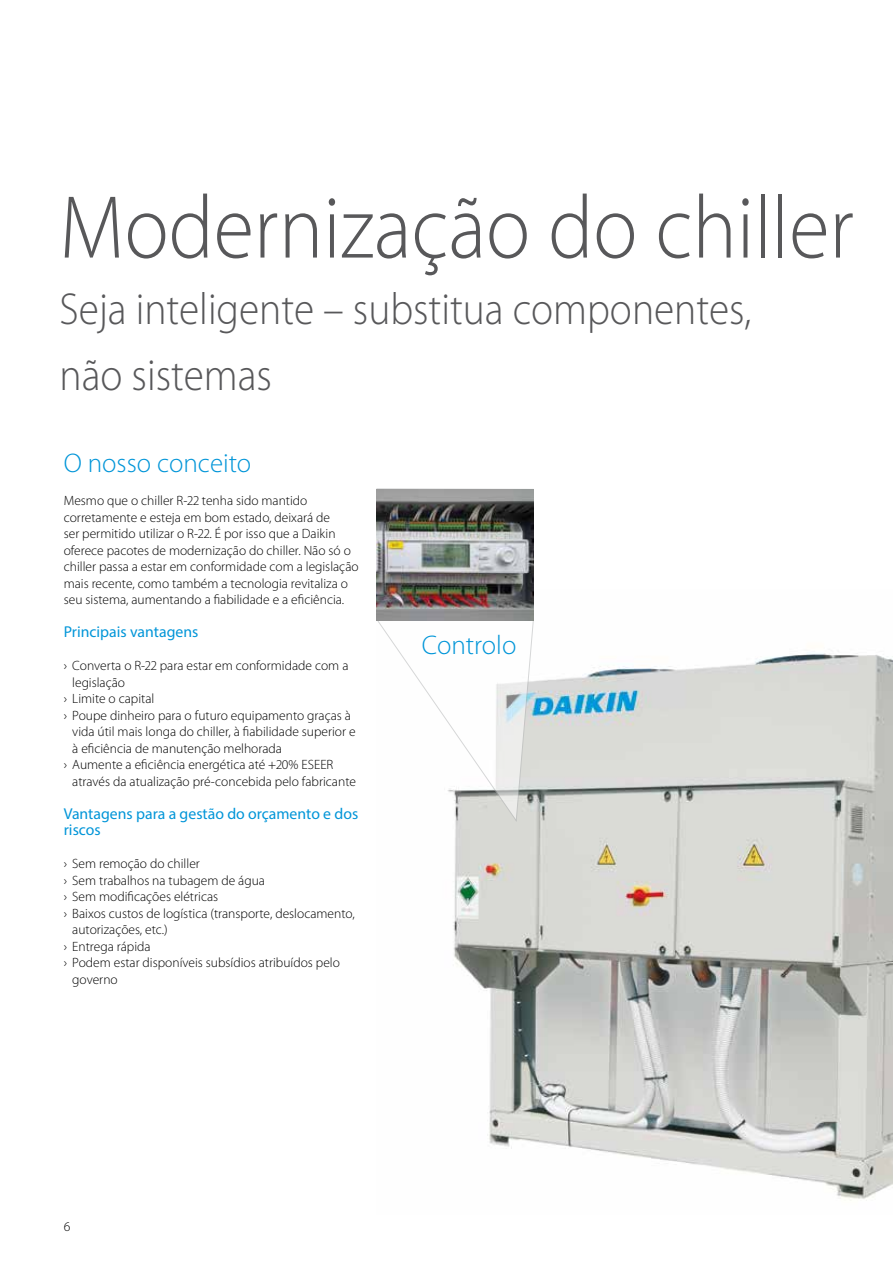
<style>
.page{position:relative;width:893px;height:1263px;background:#fff}
.page>*{position:absolute;margin:0;border:0;box-sizing:border-box;transform-origin:0 0}
.t1{font:300 90px "Myriad Pro";color:#58585a;scale:.92 1}
.t2{font:300 45px/66px "Myriad Pro";color:#58585a;scale:.92 1}
.t3{font:300 27px "Myriad Pro";color:#0095d8}
.t4{font:15.75px/16.5px "Myriad Pro";color:#0095d8}
.t5{font:300 13.5px/16.5px "Myriad Pro";color:#000}
</style>
<div class="page">
<img style="left:453px;top:653px;width:440px;height:548px">
<svg style="left:377px;top:488px;width:157px;height:334px"></svg>
<img style="left:377px;top:489px;width:156px;height:131px">
<h1 class="t1" style="left:60px;top:178px;width:865px">Modernização do chiller</h1>
<h2 class="t2" style="left:60px;top:276px;width:753px">Seja inteligente – substitua componentes, não sistemas</h2>
<h3 class="t3" style="left:64px;top:448px;width:189px">O nosso conceito</h3>
<p class="t5" style="left:64px;top:493px;width:296px">Mesmo que o chiller R-22 tenha sido mantido corretamente e esteja em bom estado, deixará de<br>ser permitido utilizar o R-22. É por isso que a Daikin oferece pacotes de modernização do chiller. Não só o chiller passa a estar em conformidade com a legislação mais recente, como também a tecnologia revitaliza o seu sistema, aumentando a fiabilidade e a eficiência.</p>
<p class="t4" style="left:64px;top:623px;width:136px">Principais vantagens</p>
<p class="t5" style="left:64px;top:658px;width:286px">› Converta o R-22 para estar em conformidade com a</p>
<p class="t5" style="left:72px;top:674px;width:54px">legislação</p>
<p class="t5" style="left:64px;top:690px;width:92px">› Limite o capital</p>
<p class="t5" style="left:64px;top:707px;width:289px">› Poupe dinheiro para o futuro equipamento graças à</p>
<p class="t5" style="left:72px;top:723px;width:285px">vida útil mais longa do chiller, à fiabilidade superior e</p>
<p class="t5" style="left:72px;top:740px;width:211px">à eficiência de manutenção melhorada</p>
<p class="t5" style="left:64px;top:756px;width:271px">› Aumente a eficiência energética até +20% ESEER</p>
<p class="t5" style="left:72px;top:773px;width:285px">através da atualização pré-concebida pelo fabricante</p>
<p class="t4" style="left:64px;top:805px;width:296px">Vantagens para a gestão do orçamento e dos riscos</p>
<p class="t5" style="left:64px;top:856px;width:138px">› Sem remoção do chiller</p>
<p class="t5" style="left:64px;top:872px;width:203px">› Sem trabalhos na tubagem de água</p>
<p class="t5" style="left:64px;top:888px;width:156px">› Sem modificações elétricas</p>
<p class="t5" style="left:64px;top:905px;width:292px">› Baixos custos de logística (transporte, deslocamento,</p>
<p class="t5" style="left:72px;top:921px;width:97px">autorizações, etc.)</p>
<p class="t5" style="left:64px;top:938px;width:88px">› Entrega rápida</p>
<p class="t5" style="left:64px;top:954px;width:278px">› Podem estar disponíveis subsídios atribuídos pelo</p>
<p class="t5" style="left:72px;top:971px;width:47px">governo</p>
<h3 class="t3" style="left:422px;top:630px;width:96px">Controlo</h3>
<p class="t5" style="left:64px;top:1219px;width:8px">6</p>
</div>
